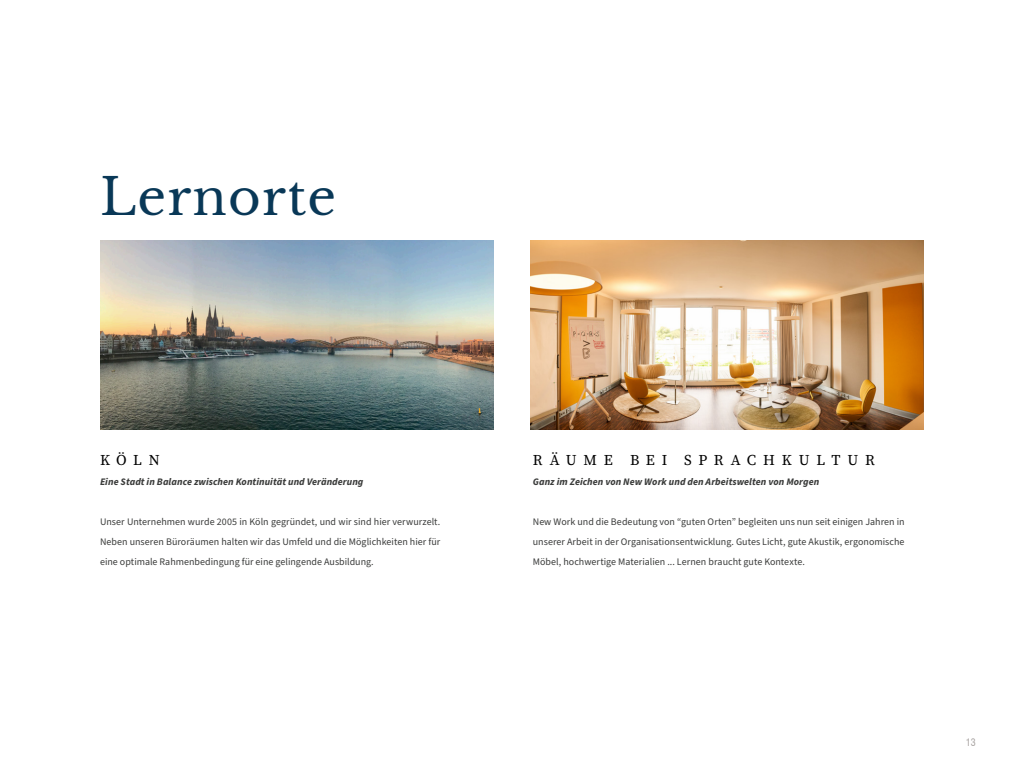
<style>
.page{position:relative;width:1024px;height:768px;background:#fff}
.page>*{position:absolute;margin:0;border:0;box-sizing:border-box;transform-origin:0 0}
.t1{font:50px "Libre Baskerville";letter-spacing:.025em;color:#093857}
.t2{font:15px "Source Serif Pro";letter-spacing:.45em;color:#000}
.t3{font:10px/20px "Source Sans Pro";color:#3b3c3b;text-align:justify}
.t4{font:italic 700 10px "Source Sans Pro";letter-spacing:.005em;color:#3b3c3b}
.t5{font:condensed 10px "Swiss 721 BT";color:#a7a2a0}
</style>
<div class="page">
<img style="left:100px;top:240px;width:394px;height:190px">
<img style="left:530px;top:240px;width:394px;height:190px">
<h1 class="t1" style="left:100px;top:166px;width:238px">Lernorte</h1>
<h2 class="t2" style="left:100px;top:450px;width:61px">KÖLN</h2>
<p class="t4" style="left:100px;top:475px;width:265px">Eine Stadt in Balance zwischen Kontinuität und Veränderung</p>
<p class="t3" style="left:100px;top:512px;width:342px">Unser Unternehmen wurde 2005 in Köln gegründet, und wir sind hier verwurzelt.<br>Neben unseren Büroräumen halten wir das Umfeld und die Möglichkeiten hier für eine optimale Rahmenbedingung für eine gelingende Ausbildung.</p>
<h2 class="t2" style="left:533px;top:450px;width:344px">RÄUME BEI SPRACHKULTUR</h2>
<p class="t4" style="left:533px;top:475px;width:288px">Ganz im Zeichen von New Work und den Arbeitswelten von Morgen</p>
<p class="t3" style="left:533px;top:512px;width:373px">New Work und die Bedeutung von “guten Orten” begleiten uns nun seit einigen Jahren in unserer Arbeit in der Organisationsentwicklung. Gutes Licht, gute Akustik, ergonomische Möbel, hochwertige Materialien ... Lernen braucht gute Kontexte.</p>
<p class="t5" style="left:966px;top:736px;width:11px">13</p>
</div>
